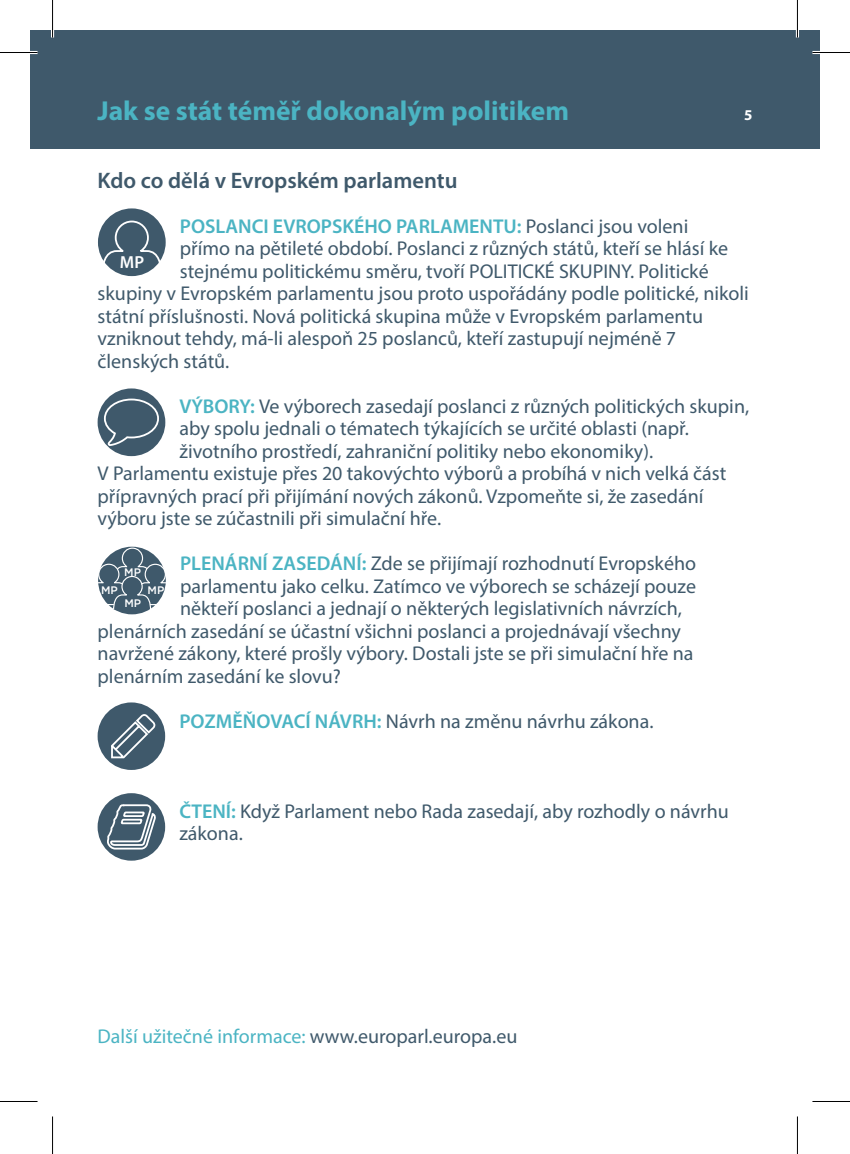
<style>
.page{position:relative;width:850px;height:1154px;background:#fff}
.page>*{position:absolute;margin:0;border:0;box-sizing:border-box;transform-origin:0 0}
.t1{font:700 27.5px "Myriad Pro";color:#4bb4c3}
.t2{font:600 22.5px "Myriad Pro";color:#3f596b}
.t3{font:20px/22.5px "Myriad Pro";color:#3f596b}
.t4{font:600 20px "Myriad Pro";color:#4bb4c3}
.t5{font:20px "Myriad Pro";color:#4bb4c3}
.t6{font:600 17.5px "Myriad Pro";color:#fff}
.t7{font:700 15px "Myriad Pro";color:#fff}
.t8{font:500 11px "Gotham HTF";color:#fff}
.s1{font-weight:400;color:#3f596b}
.s2{font-weight:600;color:#4bb4c3}
.s3{color:#3f596b}
</style>
<div class="page">
<div style="left:30px;top:30px;width:789px;height:118px;background:#3f596b"></div>
<div style="left:98px;top:208px;width:68px;height:68px;background:#3f596b;border-radius:50%"></div>
<svg style="left:101px;top:221px;width:61px;height:43px"></svg>
<div style="left:98px;top:702px;width:67px;height:68px;background:#3f596b;border-radius:50%"></div>
<svg style="left:111px;top:714px;width:44px;height:44px"></svg>
<div style="left:98px;top:793px;width:67px;height:68px;background:#3f596b;border-radius:50%"></div>
<svg style="left:107px;top:804px;width:49px;height:45px"></svg>
<div style="left:98px;top:388px;width:67px;height:68px;background:#3f596b;border-radius:50%"></div>
<svg style="left:104px;top:399px;width:55px;height:47px"></svg>
<svg style="left:98px;top:548px;width:67px;height:65px"></svg>
<hr style="left:0;top:51px;width:38px;height:3px;background:#fff">
<hr style="left:812px;top:51px;width:37px;height:3px;background:#fff">
<hr style="left:51px;top:0;width:3px;height:38px;background:#fff">
<hr style="left:795px;top:0;width:3px;height:38px;background:#fff">
<hr style="left:0;top:52px;width:38px;height:1px;background:#000">
<hr style="left:812px;top:52px;width:37px;height:1px;background:#000">
<hr style="left:0;top:1101px;width:38px;height:1px;background:#000">
<hr style="left:812px;top:1101px;width:37px;height:1px;background:#000">
<hr style="left:52px;top:0;width:1px;height:38px;background:#000">
<hr style="left:52px;top:1116px;width:1px;height:38px;background:#000">
<hr style="left:796px;top:0;width:1px;height:38px;background:#000">
<hr style="left:796px;top:1116px;width:1px;height:38px;background:#000">
<h1 class="t1" style="left:98px;top:93px;width:473px">Jak se stát téměř dokonalým politikem</h1>
<p class="t7" style="left:743px;top:105px;width:10px">5</p>
<p class="t2" style="left:98px;top:166px;width:361px">Kdo co dělá v Evropském parlamentu</p>
<p class="t4" style="left:180px;top:213px;width:510px">POSLANCI EVROPSKÉHO PARLAMENTU: <span class="s1">Poslanci jsou voleni</span></p>
<p class="t3" style="left:180px;top:237px;width:549px">přímo na pětileté období. Poslanci z různých států, kteří se hlásí ke</p>
<p class="t3" style="left:180px;top:259px;width:530px">stejnému politickému směru, tvoří POLITICKÉ SKUPINY. Politické</p>
<p class="t3" style="left:97px;top:282px;width:652px">skupiny v Evropském parlamentu jsou proto uspořádány podle politické, nikoli</p>
<p class="t3" style="left:97px;top:304px;width:607px">státní příslušnosti. Nová politická skupina může v Evropském parlamentu</p>
<p class="t3" style="left:97px;top:327px;width:580px">vzniknout tehdy, má-li alespoň 25 poslanců, kteří zastupují nejméně 7</p>
<p class="t3" style="left:97px;top:349px;width:133px">členských států.</p>
<p class="t3" style="left:179px;top:394px;width:571px"><span class="s2">VÝBORY:</span> Ve výborech zasedají poslanci z různých politických skupin,</p>
<p class="t3" style="left:179px;top:417px;width:510px">aby spolu jednali o tématech týkajících se určité oblasti (např.</p>
<p class="t3" style="left:179px;top:439px;width:475px">životního prostředí, zahraniční politiky nebo ekonomiky).</p>
<p class="t3" style="left:97px;top:462px;width:630px">V Parlamentu existuje přes 20 takovýchto výborů a probíhá v nich velká část</p>
<p class="t3" style="left:97px;top:484px;width:607px">přípravných prací při přijímání nových zákonů. Vzpomeňte si, že zasedání</p>
<p class="t3" style="left:97px;top:507px;width:345px">výboru jste se zúčastnili při simulační hře.</p>
<p class="t3" style="left:180px;top:552px;width:517px"><span class="s2">PLENÁRNÍ ZASEDÁNÍ:</span> Zde se přijímají rozhodnutí Evropského</p>
<p class="t3" style="left:180px;top:574px;width:517px">parlamentu jako celku. Zatímco ve výborech se scházejí pouze</p>
<p class="t3" style="left:180px;top:597px;width:503px">někteří poslanci a jednají o některých legislativních návrzích,</p>
<p class="t3" style="left:97px;top:619px;width:584px">plenárních zasedání se účastní všichni poslanci a projednávají všechny</p>
<p class="t3" style="left:97px;top:642px;width:597px">navržené zákony, které prošly výbory. Dostali jste se při simulační hře na</p>
<p class="t3" style="left:97px;top:664px;width:245px">plenárním zasedání ke slovu?</p>
<p class="t3" style="left:179px;top:709px;width:475px"><span class="s2">POZMĚŇOVACÍ NÁVRH:</span> Návrh na změnu návrhu zákona.</p>
<p class="t6" style="left:120px;top:251px;width:13px">mp</p>
<p class="t8" style="left:124px;top:566px;width:18px">MP</p>
<p class="t8" style="left:101px;top:584px;width:18px">MP</p>
<p class="t8" style="left:147px;top:584px;width:18px">MP</p>
<p class="t8" style="left:124px;top:596px;width:18px">MP</p>
<p class="t3" style="left:179px;top:799px;width:550px"><span class="s2">ČTENÍ:</span> Když Parlament nebo Rada zasedají, aby rozhodly o návrhu zákona.</p>
<p class="t5" style="left:97px;top:1023px;width:421px">Další užitečné informace: <span class="s3">www.europarl.europa.eu</span></p>
</div>
